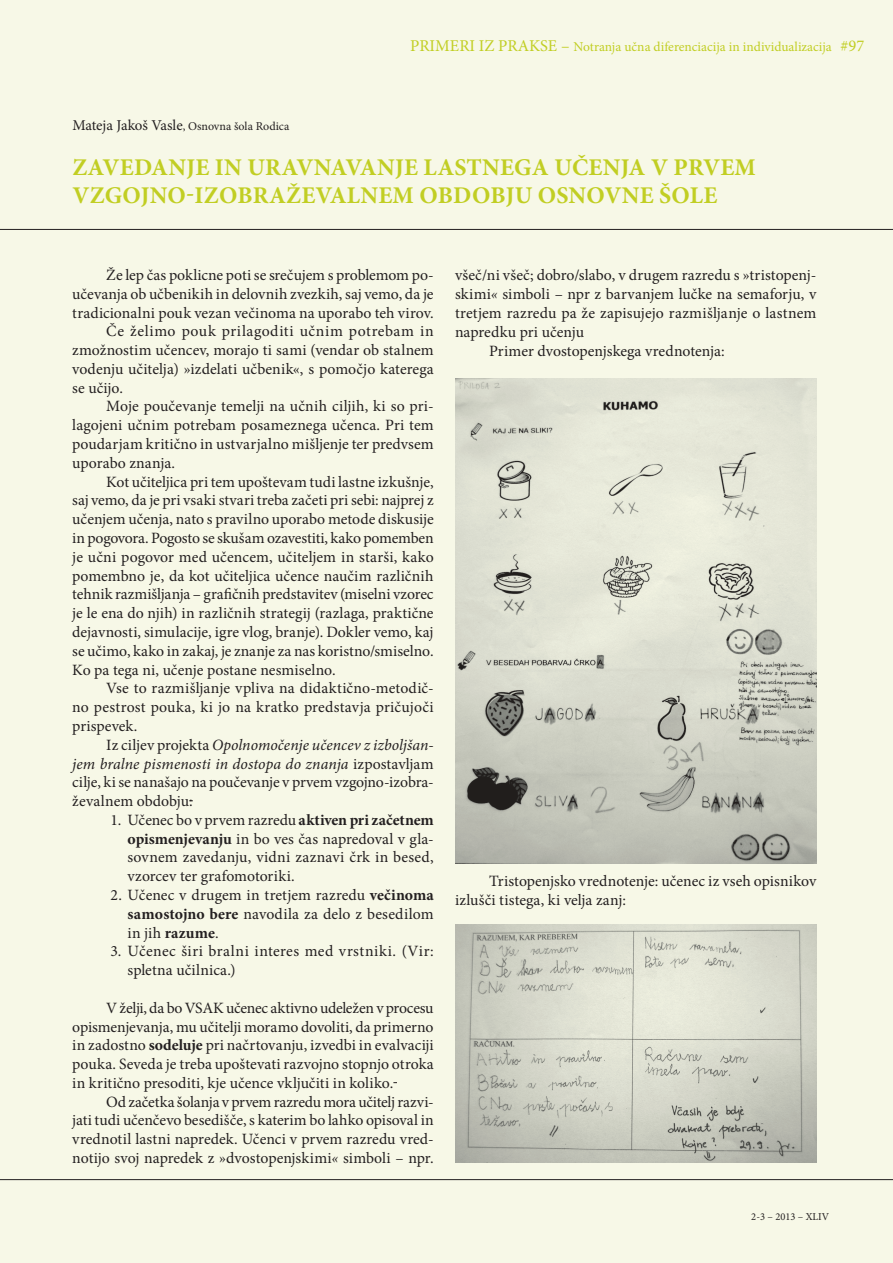
<style>
.page{position:relative;width:893px;height:1263px;background:#f7f8e7}
.page>*{position:absolute;margin:0;border:0;box-sizing:border-box;transform-origin:0 0}
.t1{font:700 24px/28.8px "Minion Pro";letter-spacing:.01em;color:#c1ce23}
.t2{font:15.75px/18.8px "Minion Pro";letter-spacing:.005em;color:#231f20;text-align:justify}
.t3{font:italic 15.75px "Minion Pro";color:#231f20}
.t4{font:15.75px/18.8px "Minion Pro";letter-spacing:.025em;color:#231f20}
.t5{font:15.75px "Minion Pro";letter-spacing:-.015em;color:#231f20}
.t6{font:15.75px "Minion Pro";letter-spacing:.04em;color:#231f20}
.t7{font:13.5px "Minion Pro";color:#c1ce23}
.t8{font:12px "Minion Pro";color:#231f20}
.t9{font:10.5px "Minion Pro";color:#231f20}
.s1{font-size:15px}
.s2{font-size:16.5px}
.s3{font-style:normal}
.s4{font-weight:700}
.s5{font-style:italic}
</style>
<div class="page">
<hr style="left:0;top:1179px;width:893px;height:1px;background:#231f20">
<hr style="left:0;top:229px;width:893px;height:1px;background:#231f20">
<img style="left:455px;top:379px;width:361px;height:484px">
<img style="left:455px;top:924px;width:361px;height:239px">
<p class="t8" style="left:72px;top:118px;width:218px"><span class="s1">Mateja Jakoš Vasle</span>, Osnovna šola Rodica</p>
<p class="t7" style="left:410px;top:38px;width:456px"><span class="s2">PRIMERI IZ PRAKSE –</span> Notranja učna diferenciacija in individualizacija <span class="s2">#97</span></p>
<h1 class="t1" style="left:72px;top:152px;width:685px">ZAVEDANJE IN URAVNAVANJE LASTNEGA UČENJA V PRVEM<br>VZGOJNO-IZOBRAŽEVALNEM OBDOBJU OSNOVNE ŠOLE</h1>
<p class="t2" style="left:106px;top:266px;width:329px">Že lep čas poklicne poti se srečujem s problemom po-</p>
<p class="t2" style="left:72px;top:284px;width:363px">učevanja ob učbenikih in delovnih zvezkih, saj vemo, da je</p>
<p class="t2" style="left:72px;top:303px;width:363px">tradicionalni pouk vezan večinoma na uporabo teh virov.</p>
<p class="t6" style="left:106px;top:321px;width:329px">Če želimo pouk prilagoditi učnim potrebam in</p>
<p class="t2" style="left:72px;top:341px;width:363px">zmožnostim učencev, morajo ti sami (vendar ob stalnem</p>
<p class="t2" style="left:72px;top:360px;width:363px">vodenju učitelja) »izdelati učbenik«, s pomočjo katerega</p>
<p class="t2" style="left:72px;top:378px;width:52px">se učijo.</p>
<p class="t2" style="left:106px;top:397px;width:329px">Moje poučevanje temelji na učnih ciljih, ki so pri-</p>
<p class="t2" style="left:72px;top:416px;width:363px">lagojeni učnim potrebam posameznega učenca. Pri tem</p>
<p class="t2" style="left:72px;top:435px;width:363px">poudarjam kritično in ustvarjalno mišljenje ter predvsem</p>
<p class="t2" style="left:72px;top:453px;width:104px">uporabo znanja.</p>
<p class="t2" style="left:106px;top:472px;width:329px">Kot učiteljica pri tem upoštevam tudi lastne izkušnje,</p>
<p class="t2" style="left:72px;top:491px;width:363px">saj vemo, da je pri vsaki stvari treba začeti pri sebi: najprej z</p>
<p class="t2" style="left:72px;top:510px;width:363px">učenjem učenja, nato s pravilno uporabo metode diskusije</p>
<p class="t5" style="left:72px;top:527px;width:363px">in pogovora. Pogosto se skušam ozavestiti, kako pomemben</p>
<p class="t2" style="left:72px;top:547px;width:363px">je učni pogovor med učencem, učiteljem in starši, kako</p>
<p class="t2" style="left:72px;top:566px;width:363px">pomembno je, da kot učiteljica učence naučim različnih</p>
<p class="t2" style="left:72px;top:585px;width:363px">tehnik razmišljanja – grafičnih predstavitev (miselni vzorec</p>
<p class="t2" style="left:72px;top:604px;width:363px">je le ena do njih) in različnih strategij (razlaga, praktične</p>
<p class="t2" style="left:72px;top:623px;width:363px">dejavnosti, simulacije, igre vlog, branje). Dokler vemo, kaj</p>
<p class="t2" style="left:72px;top:641px;width:363px">se učimo, kako in zakaj, je znanje za nas koristno/smiselno.</p>
<p class="t2" style="left:72px;top:660px;width:265px">Ko pa tega ni, učenje postane nesmiselno.</p>
<p class="t2" style="left:106px;top:679px;width:329px">Vse to razmišljanje vpliva na didaktično-metodič-</p>
<p class="t2" style="left:72px;top:698px;width:363px">no pestrost pouka, ki jo na kratko predstavja pričujoči</p>
<p class="t2" style="left:72px;top:717px;width:67px">prispevek.</p>
<p class="t3" style="left:106px;top:734px;width:329px"><span class="s3">Iz ciljev projekta</span> Opolnomočenje učencev z izboljšan-</p>
<p class="t3" style="left:72px;top:753px;width:363px">jem bralne pismenosti in dostopa do znanja <span class="s3">izpostavljam</span></p>
<p class="t2" style="left:72px;top:773px;width:363px">cilje, ki se nanašajo na poučevanje v prvem vzgojno-izobra-</p>
<p class="t2" style="left:72px;top:792px;width:122px">ževalnem obdobju:</p>
<p class="t2" style="left:128px;top:810px;width:308px;text-indent:-17px">1. Učenec bo v prvem razredu <span class="s4">aktiven pri začetnem opismenjevanju</span> in bo ves čas napredoval v gla&shy;sovnem zavedanju, vidni zaznavi črk in besed, vzorcev ter grafomotoriki.</p>
<p class="t2" style="left:128px;top:886px;width:308px;text-indent:-17px">2. Učenec v drugem in tretjem razredu <span class="s4">večinoma samostojno bere</span> navodila za delo z besedilom in jih <span class="s4">razume</span>.</p>
<p class="t4" style="left:128px;top:942px;width:308px;text-indent:-17px">3. Učenec širi bralni interes med vrstniki. (Vir: spletna učilnica.)</p>
<p class="t2" style="left:72px;top:998px;width:363px;text-indent:34px">V želji, da bo VSAK učenec aktivno udeležen v procesu opismenjevanja, mu učitelji moramo dovoliti, da primerno in zadostno <span class="s4">sodeluje</span> pri načrtovanju, izvedbi in evalvaciji pouka. Seveda je treba upoštevati razvojno stopnjo otroka in kritično presoditi, kje učence vključiti in koliko.</p>
<p class="t2" style="left:72px;top:1092px;width:363px;text-indent:34px">Od začetka šolanja v prvem razredu mora učitelj razvi&shy;jati tudi učenčevo besedišče, s katerim bo lahko opisoval in vrednotil lastni napredek. Učenci v prvem razredu vred&shy;notijo svoj napredek z »dvostopenjskimi<span class="s5">«</span> simboli – npr.</p>
<p class="t2" style="left:455px;top:266px;width:363px">všeč/ni všeč; dobro/slabo, v drugem razredu s »tristopenj-</p>
<p class="t2" style="left:455px;top:284px;width:363px">skimi<span class="s5">«</span> simboli – npr z barvanjem lučke na semaforju, v</p>
<p class="t2" style="left:455px;top:303px;width:363px">tretjem razredu pa že zapisujejo razmišljanje o lastnem</p>
<p class="t2" style="left:455px;top:322px;width:131px">napredku pri učenju</p>
<p class="t2" style="left:489px;top:341px;width:237px">Primer dvostopenjskega vrednotenja:</p>
<p class="t2" style="left:455px;top:872px;width:363px;text-indent:34px">Tristopenjsko vrednotenje: učenec iz vseh opisnikov izlušči tistega, ki velja zanj:</p>
<p class="t9" style="left:751px;top:1210px;width:79px">2-3 – 2013 – XLIV</p>
</div>
